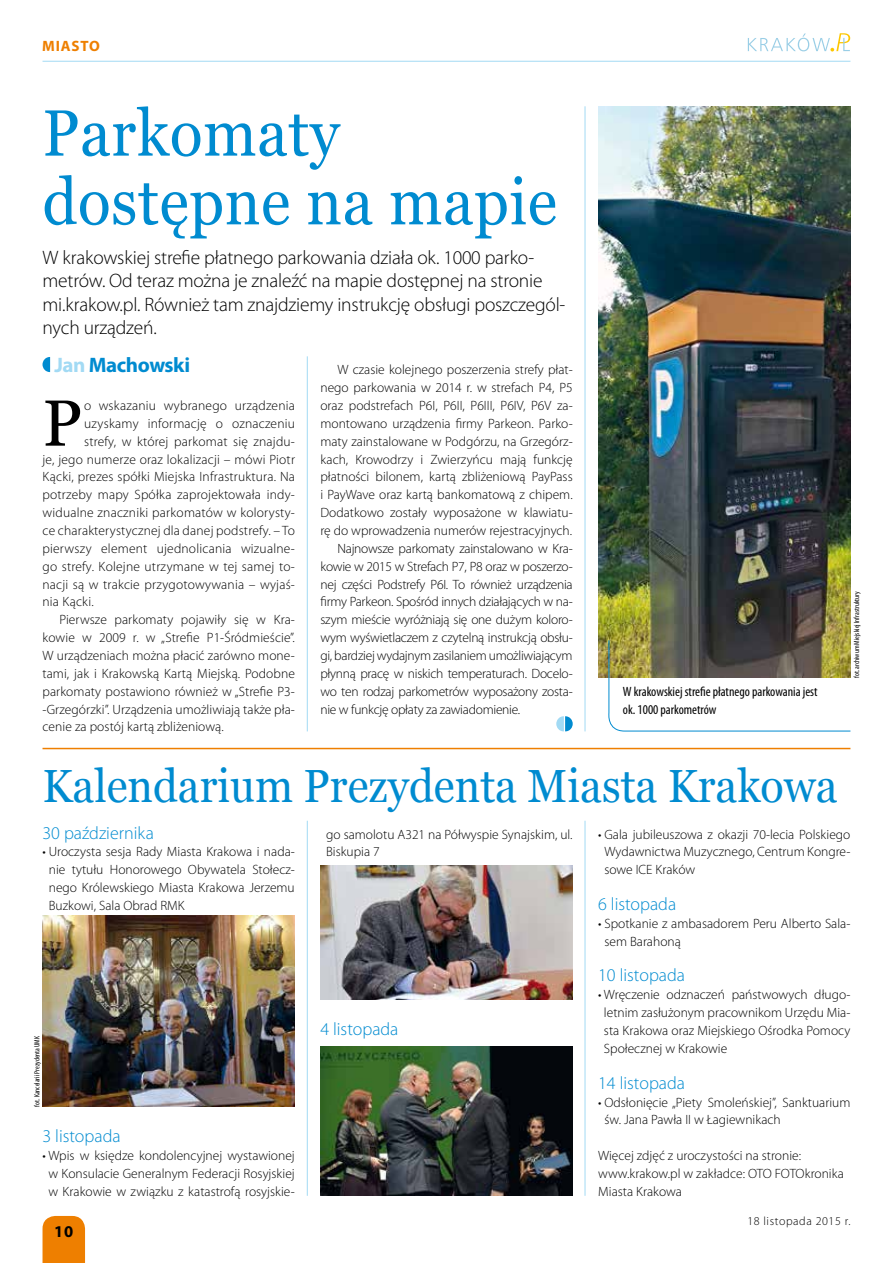
<style>
.page{position:relative;width:893px;height:1263px;background:#fff}
.page>*{position:absolute;margin:0;border:0;box-sizing:border-box;transform-origin:0 0}
.t1{font:65.25px/68.7px "Georgia";letter-spacing:.01em;color:#008bd0;scale:.93 1}
.t2{font:65.1px "Georgia";color:#000}
.t3{font:46.5px "Georgia";color:#008bd0;scale:.93 1}
.t4{font:700 21px "Myriad Pro";letter-spacing:-.02em;color:#008bd0}
.t5{font:300 19.5px/23.4px "Myriad Pro";letter-spacing:-.01em;color:#000}
.t6{font:300 18px "Myriad Pro";color:#008bd0}
.t7{font:700 16.5px "Myriad Pro";color:#000}
.t8{font:700 15px "Myriad Pro";color:#ee7f00}
.t9{font:300 13.5px/17.9px "Myriad Pro";color:#000}
.t10{font:300 13.5px "Myriad Pro";letter-spacing:-.02em;color:#000}
.t11{font:condensed 13.5px/17.9px "Myriad Pro";color:#000}
.t12{font:300 12px "Myriad Pro";letter-spacing:.05em;color:#000}
.t13{font:condensed 7.5px "Myriad Pro";color:#000}
.s1{color:#a2daf4}
</style>
<div class="page">
<div style="left:43px;top:1216px;width:42px;height:47px;background:#ee7f00"></div>
<hr style="left:43px;top:61px;width:807px;height:1px;background:#a2daf4">
<svg style="left:748px;top:33px;width:102px;height:19px"></svg>
<img style="left:598px;top:106px;width:252px;height:572px">
<hr style="left:43px;top:748px;width:807px;height:1px;background:#ee7f00">
<svg style="left:556px;top:716px;width:17px;height:15px"></svg>
<svg style="left:43px;top:357px;width:7px;height:15px"></svg>
<hr style="left:585px;top:821px;width:1px;height:375px;background:#a2daf4">
<hr style="left:307px;top:821px;width:1px;height:375px;background:#a2daf4">
<hr style="left:585px;top:106px;width:1px;height:625px;background:#a2daf4">
<hr style="left:307px;top:356px;width:1px;height:375px;background:#a2daf4">
<svg style="left:607px;top:639px;width:244px;height:93px"></svg>
<img style="left:320px;top:1046px;width:252px;height:150px">
<img style="left:320px;top:865px;width:252px;height:134px">
<img style="left:43px;top:916px;width:252px;height:190px">
<p class="t8" style="left:42px;top:36px;width:11px">miasto</p>
<h1 class="t1" style="left:43px;top:100px;width:555px">Parkomaty dostępne na mapie</h1>
<h3 class="t5" style="left:43px;top:245px;width:524px">W krakowskiej strefie płatnego parkowania działa ok. 1000 parko&shy;metrów. Od teraz można je znaleźć na mapie dostępnej na stronie mi.krakow.pl. Również tam znajdziemy instrukcję obsługi poszczegól&shy;nych urządzeń.</h3>
<h3 class="t4" style="left:54px;top:351px;width:137px"><span class="s1">Jan</span> Machowski</h3>
<h2 class="t2" style="left:43px;top:384px;width:41px">P</h2>
<p class="t9" style="left:84px;top:396px;width:212px">o wskazaniu wybranego urządzenia</p>
<p class="t9" style="left:84px;top:414px;width:212px">uzyskamy informację o oznaczeniu</p>
<p class="t9" style="left:84px;top:432px;width:212px">strefy, w której parkomat się znajdu-</p>
<p class="t9" style="left:43px;top:450px;width:254px">je, jego numerze oraz lokalizacji – mówi Piotr</p>
<p class="t9" style="left:43px;top:468px;width:254px">Kącki, prezes spółki Miejska Infrastruktura. Na</p>
<p class="t9" style="left:43px;top:486px;width:254px">potrzeby mapy Spółka zaprojektowała indy-</p>
<p class="t9" style="left:43px;top:504px;width:254px">widualne znaczniki parkomatów w kolorysty-</p>
<p class="t9" style="left:43px;top:521px;width:254px">ce charakterystycznej dla danej podstrefy. – To</p>
<p class="t9" style="left:43px;top:539px;width:254px">pierwszy element ujednolicania wizualne-</p>
<p class="t9" style="left:43px;top:557px;width:254px">go strefy. Kolejne utrzymane w tej samej to-</p>
<p class="t9" style="left:43px;top:575px;width:254px">nacji są w trakcie przygotowywania – wyjaś-</p>
<p class="t9" style="left:43px;top:593px;width:53px">nia Kącki.</p>
<p class="t9" style="left:60px;top:611px;width:237px">Pierwsze parkomaty pojawiły się w Kra-</p>
<p class="t9" style="left:43px;top:629px;width:254px">kowie w 2009 r. w „Strefie P1-Śródmieście”.</p>
<p class="t9" style="left:43px;top:646px;width:254px">W urządzeniach można płacić zarówno mone-</p>
<p class="t9" style="left:43px;top:664px;width:254px">tami, jak i Krakowską Kartą Miejską. Podobne</p>
<p class="t9" style="left:43px;top:682px;width:254px">parkomaty postawiono również w „Strefie P3-</p>
<p class="t9" style="left:43px;top:700px;width:254px">-Grzegórzki”. Urządzenia umożliwiają także pła-</p>
<p class="t9" style="left:43px;top:718px;width:183px">cenie za postój kartą zbliżeniową.</p>
<p class="t9" style="left:337px;top:361px;width:237px">W czasie kolejnego poszerzenia strefy płat-</p>
<p class="t9" style="left:320px;top:379px;width:254px">nego parkowania w 2014 r. w strefach P4, P5</p>
<p class="t9" style="left:320px;top:396px;width:254px">oraz podstrefach P6I, P6II, P6III, P6IV, P6V za-</p>
<p class="t9" style="left:320px;top:414px;width:254px">montowano urządzenia firmy Parkeon. Parko-</p>
<p class="t9" style="left:320px;top:432px;width:254px">maty zainstalowane w Podgórzu, na Grzegórz-</p>
<p class="t9" style="left:320px;top:450px;width:254px">kach, Krowodrzy i Zwierzyńcu mają funkcję</p>
<p class="t9" style="left:320px;top:468px;width:254px">płatności bilonem, kartą zbliżeniową PayPass</p>
<p class="t9" style="left:320px;top:486px;width:254px">i PayWave oraz kartą bankomatową z chipem.</p>
<p class="t9" style="left:320px;top:504px;width:254px">Dodatkowo zostały wyposażone w klawiatu-</p>
<p class="t9" style="left:320px;top:521px;width:253px">rę do wprowadzenia numerów rejestracyjnych.</p>
<p class="t10" style="left:337px;top:540px;width:237px">Najnowsze parkomaty zainstalowano w Kra-</p>
<p class="t10" style="left:320px;top:558px;width:254px">kowie w 2015 w Strefach P7, P8 oraz w poszerzo-</p>
<p class="t10" style="left:320px;top:576px;width:254px">nej części Podstrefy P6I. To również urządzenia</p>
<p class="t10" style="left:320px;top:594px;width:254px">firmy Parkeon. Spośród innych działających w na-</p>
<p class="t10" style="left:320px;top:612px;width:254px">szym mieście wyróżniają się one dużym koloro-</p>
<p class="t10" style="left:320px;top:629px;width:254px">wym wyświetlaczem z czytelną instrukcją obsłu-</p>
<p class="t10" style="left:320px;top:647px;width:254px">gi, bardziej wydajnym zasilaniem umożliwiającym</p>
<p class="t10" style="left:320px;top:665px;width:254px">płynną pracę w niskich temperaturach. Docelo-</p>
<p class="t10" style="left:320px;top:683px;width:254px">wo ten rodzaj parkometrów wyposażony zosta-</p>
<p class="t10" style="left:320px;top:701px;width:201px">nie w funkcję opłaty za zawiadomienie.</p>
<p class="t11" style="left:623px;top:682px;width:196px">W krakowskiej strefie płatnego parkowania jest ok. 1000 parkometrów</p>
<h3 class="t3" style="left:43px;top:758px;width:856px">Kalendarium Prezydenta Miasta Krakowa</h3>
<p class="t13" style="left:852px;top:678px;width:88px;rotate:-90deg">fot. archiwum Miejskiej Infrastruktury</p>
<h3 class="t6" style="left:43px;top:822px;width:113px">30 października</h3>
<p class="t9" style="left:49px;top:843px;width:247px;text-align:justify;text-indent:-6px">• Uroczysta sesja Rady Miasta Krakowa i nada&shy;nie tytułu Honorowego Obywatela Stołecz&shy;nego Królewskiego Miasta Krakowa Jerzemu Buzkowi, Sala Obrad RMK</p>
<p class="t9" style="left:326px;top:825px;width:248px">go samolotu A321 na Półwyspie Synajskim, ul.<br>Biskupia 7</p>
<p class="t13" style="left:32px;top:1106px;width:72px;rotate:-90deg">fot. Kancelarii Prezydenta UMK</p>
<h3 class="t6" style="left:43px;top:1125px;width:80px">3 listopada</h3>
<p class="t9" style="left:43px;top:1146px;width:254px;text-align:center">• Wpis w księdze kondolencyjnej wystawionej w Konsulacie Generalnym Federacji Rosyjskiej w Krakowie w związku z katastrofą rosyjskie-</p>
<p class="t7" style="left:54px;top:1221px;width:21px">10</p>
<h3 class="t6" style="left:320px;top:1018px;width:80px">4 listopada</h3>
<p class="t9" style="left:604px;top:825px;width:247px;text-align:justify;text-indent:-6px">• Gala jubileuszowa z okazji 70-lecia Polskiego Wydawnictwa Muzycznego, Centrum Kongre&shy;sowe ICE Kraków</p>
<h3 class="t6" style="left:598px;top:893px;width:80px">6 listopada</h3>
<p class="t9" style="left:604px;top:914px;width:247px;text-indent:-6px">• Spotkanie z ambasadorem Peru Alberto Sala&shy;sem Barahoną</p>
<h3 class="t6" style="left:598px;top:965px;width:88px">10 listopada</h3>
<p class="t9" style="left:604px;top:986px;width:248px;text-align:justify;text-indent:-6px">• Wręczenie odznaczeń państwowych długo&shy;letnim zasłużonym pracownikom Urzędu Mia&shy;sta Krakowa oraz Miejskiego Ośrodka Pomocy Społecznej w Krakowie</p>
<h3 class="t6" style="left:598px;top:1072px;width:88px">14 listopada</h3>
<p class="t9" style="left:604px;top:1093px;width:247px;text-indent:-6px">• Odsłonięcie „Piety Smoleńskiej”, Sanktuarium św. Jana Pawła II w Łagiewnikach</p>
<p class="t9" style="left:598px;top:1146px;width:247px">Więcej zdjęć z uroczystości na stronie: www.krakow.pl w zakładce: OTO FOTOkronika<br>Miasta Krakowa</p>
<p class="t12" style="left:747px;top:1213px;width:105px">18 listopada 2015 r.</p>
</div>
